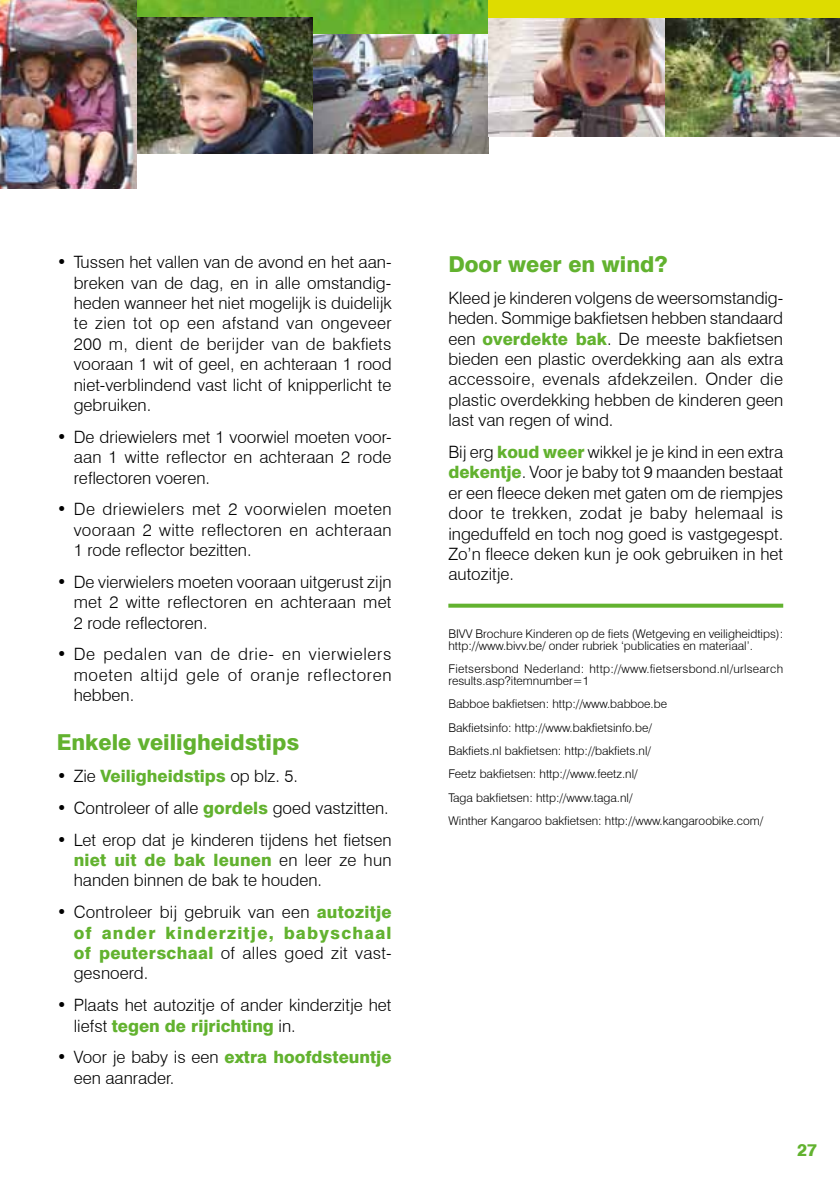
<style>
.page{position:relative;width:840px;height:1191px;background:#fff}
.page>*{position:absolute;margin:0;border:0;box-sizing:border-box;transform-origin:0 0}
.t1{font:800 22px "Swiss 721 BT";color:#62b22f}
.t2{font:300 17px/20.4px "Swiss 721 BT";color:#000;text-align:justify}
.t3{font:800 17px "Swiss 721 BT";color:#62b22f}
.t4{font:300 12px/23.4px "Swiss 721 BT";color:#000}
.t5{font:300 12px/12px "Swiss 721 BT";letter-spacing:.02em;color:#000}
.s1{font-weight:300;color:#000}
.s2{font-weight:800;color:#62b22f}
</style>
<div class="page">
<svg style="left:448px;top:603px;width:334px;height:4px"></svg>
<img style="left:454px;top:0;width:34px;height:34px">
<img style="left:312px;top:34px;width:176px;height:119px">
<img style="left:136px;top:34px;width:176px;height:119px">
<img style="left:0;top:34px;width:136px;height:154px">
<img style="left:663px;top:17px;width:176px;height:119px">
<img style="left:0;top:0;width:454px;height:34px">
<img style="left:488px;top:17px;width:175px;height:119px">
<div style="left:488px;top:0;width:351px;height:17px;background:#dedc00"></div>
<p class="t2" style="left:74px;top:252px;width:319px;text-indent:-17px">• Tussen het vallen van de avond en het aan&shy;breken van de dag, en in alle omstandig&shy;heden wanneer het niet mogelijk is duidelijk te zien tot op een afstand van ongeveer 200 m, dient de berijder van de bakfiets vooraan 1 wit of geel, en achteraan 1 rood niet-verblindend vast licht of knipperlicht te gebruiken.</p>
<p class="t2" style="left:74px;top:426px;width:319px;text-indent:-17px">• De driewielers met 1 voorwiel moeten voor&shy;aan 1 witte reflector en achteraan 2 rode reflectoren voeren.</p>
<p class="t2" style="left:74px;top:499px;width:319px;text-indent:-17px">• De driewielers met 2 voorwielen moeten vooraan 2 witte reflectoren en achteraan 1 rode reflector bezitten.</p>
<p class="t2" style="left:74px;top:571px;width:319px;text-indent:-17px">• De vierwielers moeten vooraan uitgerust zijn met 2 witte reflectoren en achteraan met 2 rode reflectoren.</p>
<p class="t2" style="left:74px;top:644px;width:319px;text-indent:-17px">• De pedalen van de drie- en vierwielers moeten altijd gele of oranje reflectoren hebben.</p>
<p class="t1" style="left:57px;top:729px;width:244px">Enkele veiligheidstips</p>
<p class="t3" style="left:57px;top:765px;width:243px"><span class="s1">• Zie</span> Veiligheidstips <span class="s1">op blz. 5.</span></p>
<p class="t2" style="left:57px;top:797px;width:333px">• Controleer of alle <span class="s2">gordels</span> goed vastzitten.</p>
<p class="t2" style="left:74px;top:829px;width:319px;text-indent:-17px">• Let erop dat je kinderen tijdens het fietsen <span class="s2">niet uit de bak leunen</span> en leer ze hun handen binnen de bak te houden.</p>
<p class="t2" style="left:74px;top:901px;width:319px;text-indent:-17px">• Controleer bij gebruik van een <span class="s2">autozitje of ander kinderzitje, babyschaal of peuterschaal</span> of alles goed zit vast&shy;gesnoerd.</p>
<p class="t2" style="left:74px;top:994px;width:319px;text-indent:-17px">• Plaats het autozitje of ander kinderzitje het liefst <span class="s2">tegen de rijrichting</span> in.</p>
<p class="t2" style="left:74px;top:1047px;width:319px;text-indent:-17px">• Voor je baby is een <span class="s2">extra hoofdsteuntje </span>een aanrader.</p>
<p class="t1" style="left:448px;top:251px;width:220px">Door weer en wind?</p>
<p class="t2" style="left:448px;top:287px;width:336px">Kleed je kinderen volgens de weersomstandig&shy;heden. Sommige bakfietsen hebben standaard een <span class="s2">overdekte bak</span>. De meeste bakfietsen bieden een plastic overdekking aan als extra accessoire, evenals afdekzeilen. Onder die plastic overdekking hebben de kinderen geen last van regen of wind.</p>
<p class="t2" style="left:448px;top:441px;width:336px">Bij erg <span class="s2">koud weer</span> wikkel je je kind in een extra <span class="s2">dekentje</span>. Voor je baby tot 9 maanden bestaat er een fleece deken met gaten om de riempjes door te trekken, zodat je baby helemaal is ingeduffeld en toch nog goed is vastgegespt.<br>Zo’n fleece deken kun je ook gebruiken in het autozitje.</p>
<p class="t4" style="left:448px;top:627px;width:336px;line-height:12px">BIVV Brochure Kinderen op de fiets (Wetgeving en veiligheidtips): http://www.bivv.be/ onder rubriek ‘publicaties en materiaal’.</p>
<p class="t5" style="left:448px;top:662px;width:336px">Fietsersbond Nederland: http://www.fietsersbond.nl/urlsearch results.asp?itemnumber=1</p>
<p class="t4" style="left:448px;top:692px;width:316px">Babboe bakfietsen: http://www.babboe.be<br>Bakfietsinfo: http://www.bakfietsinfo.be/<br>Bakfiets.nl bakfietsen: http://bakfiets.nl/<br>Feetz bakfietsen: http://www.feetz.nl/<br>Taga bakfietsen: http://www.taga.nl/<br>Winther Kangaroo bakfietsen: http://www.kangaroobike.com/</p>
<p class="t3" style="left:796px;top:1140px;width:22px">27</p>
</div>
